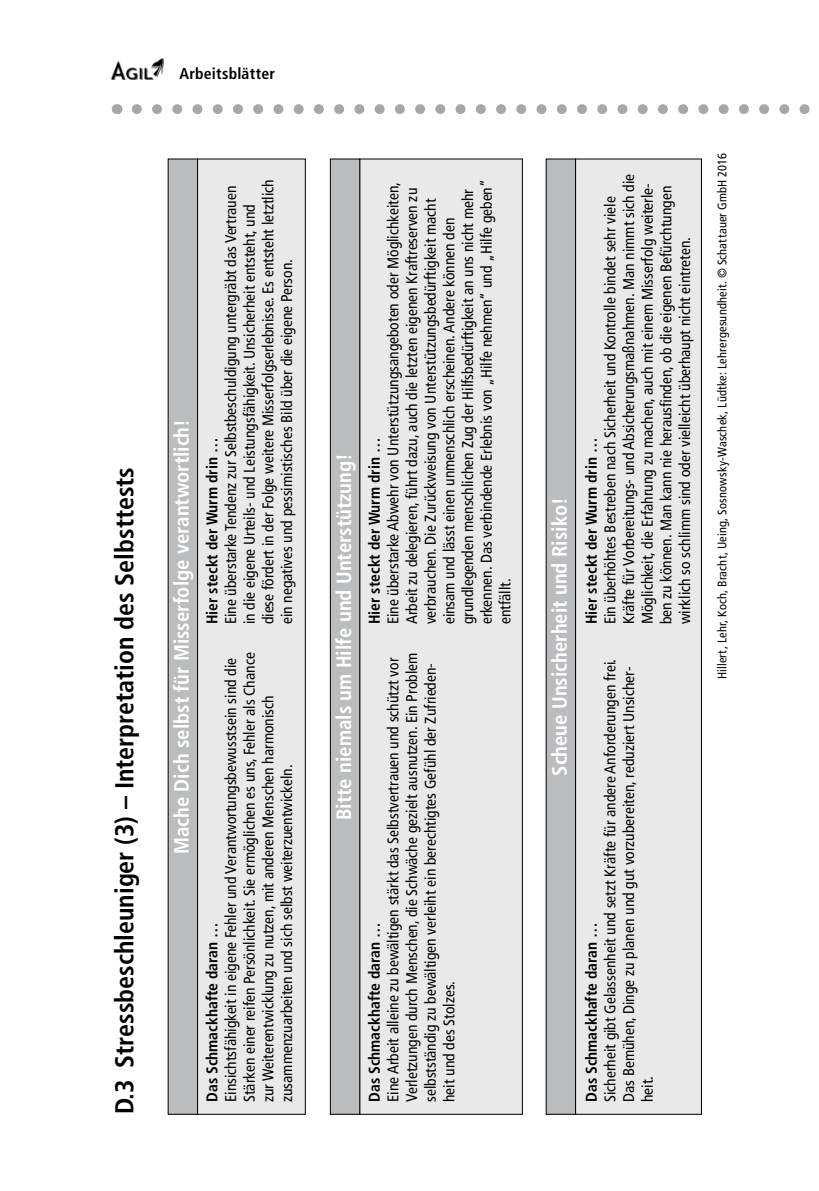
<style>
.page{position:relative;width:819px;height:1191px;background:#fff}
.page>*{position:absolute;margin:0;border:0;box-sizing:border-box;transform-origin:0 0}
.t1{font:700 condensed 25.9px "Frutiger LT Pro";color:#000}
.t2{font:700 condensed 20.65px "Frutiger LT Pro";color:#fff}
.t3{font:700 condensed 15.75px "Frutiger LT Pro";letter-spacing:.01em;color:#000}
.t4{font:condensed 15.58px/18.7px "Frutiger LT Pro";color:#000}
.t5{font:700 condensed 15.58px "Frutiger LT Pro";color:#000}
.t6{font:condensed 12.42px "Frutiger LT Pro";letter-spacing:.015em;color:#000}
</style>
<div class="page">
<img style="left:112px;top:59px;width:52px;height:20px">
<svg style="left:137px;top:104px;width:673px;height:10px"></svg>
<div style="left:197px;top:159px;width:108px;height:955px;background:#e9e9e9"></div>
<div style="left:197px;top:159px;width:109px;height:955px;border:1px solid #000"></div>
<div style="left:168px;top:159px;width:29px;height:955px;background:#bbbcbd"></div>
<div style="left:168px;top:159px;width:30px;height:955px;border:1px solid #000"></div>
<div style="left:360px;top:159px;width:162px;height:955px;background:#e9e9e9"></div>
<div style="left:359px;top:159px;width:164px;height:955px;border:1px solid #000"></div>
<div style="left:330px;top:159px;width:30px;height:955px;background:#bbbcbd"></div>
<div style="left:330px;top:159px;width:30px;height:955px;border:1px solid #000"></div>
<div style="left:575px;top:159px;width:126px;height:955px;background:#e9e9e9"></div>
<div style="left:546px;top:159px;width:29px;height:955px;background:#bbbcbd"></div>
<div style="left:545px;top:159px;width:31px;height:955px;border:1px solid #000"></div>
<p class="t3" style="left:179px;top:65px;width:97px">Arbeitsblätter</p>
<h1 class="t1" style="left:109px;top:1114px;width:649px;rotate:-90deg">D.3 Stressbeschleuniger (3) – Interpretation des Selbsttests</h1>
<h2 class="t2" style="left:169px;top:854px;width:436px;rotate:-90deg">Mache Dich selbst für Misserfolge verantwortlich!</h2>
<p class="t4" style="left:221px;top:624px;width:447px;rotate:-90deg">Eine überstarke Tendenz zur Selbstbeschuldigung untergräbt das Vertrauen in die eigene Urteils- und Leistungsfähigkeit. Unsicherheit entsteht, und diese fördert in der Folge weitere Misserfolgserlebnisse. Es entsteht letztlich ein negatives und pessimistisches Bild über die eigene Person.</p>
<p class="t5" style="left:203px;top:624px;width:188px;rotate:-90deg">Hier steckt der Wurm drin …</p>
<p class="t4" style="left:221px;top:1102px;width:451px;rotate:-90deg">Einsichtsfähigkeit in eigene Fehler und Verantwortungsbewusstsein sind die Stärken einer reifen Persönlichkeit. Sie ermöglichen es uns, Fehler als Chance zur Weiterentwicklung zu nutzen, mit anderen Menschen harmonisch zusammenzuarbeiten und sich selbst weiterzuentwickeln.</p>
<p class="t5" style="left:203px;top:1102px;width:181px;rotate:-90deg">Das Schmackhafte daran …</p>
<h2 class="t2" style="left:331px;top:820px;width:368px;rotate:-90deg">Bitte niemals um Hilfe und Unterstützung!</h2>
<p class="t4" style="left:384px;top:624px;width:446px;rotate:-90deg">Eine überstarke Abwehr von Unterstützungsangeboten oder Möglichkeiten, Arbeit zu delegieren, führt dazu, auch die letzten eigenen Kraftreserven zu verbrauchen. Die Zurückweisung von Unterstützungsbedürftigkeit macht einsam und lässt einen unmenschlich erscheinen. Andere können den grundlegenden menschlichen Zug der Hilfsbedürftigkeit an uns nicht mehr erkennen. Das verbindende Erlebnis von „Hilfe nehmen“ und „Hilfe geben“ entfällt.</p>
<p class="t5" style="left:365px;top:624px;width:188px;rotate:-90deg">Hier steckt der Wurm drin …</p>
<p class="t4" style="left:384px;top:1102px;width:451px;rotate:-90deg">Eine Arbeit alleine zu bewältigen stärkt das Selbstvertrauen und schützt vor Verletzungen durch Menschen, die Schwäche gezielt ausnutzen. Ein Problem selbstständig zu bewältigen verleiht ein berechtigtes Gefühl der Zufrieden&shy;heit und des Stolzes.</p>
<p class="t5" style="left:365px;top:1102px;width:181px;rotate:-90deg">Das Schmackhafte daran …</p>
<h2 class="t2" style="left:547px;top:776px;width:280px;rotate:-90deg">Scheue Unsicherheit und Risiko!</h2>
<p class="t4" style="left:601px;top:624px;width:452px;rotate:-90deg">Ein überhöhtes Bestreben nach Sicherheit und Kontrolle bindet sehr viele Kräfte für Vorbereitungs- und Absicherungsmaßnahmen. Man nimmt sich die Möglichkeit, die Erfahrung zu machen, auch mit einem Misserfolg weiterle&shy;ben zu können. Man kann nie herausfinden, ob die eigenen Befürchtungen wirklich so schlimm sind oder vielleicht überhaupt nicht eintreten.</p>
<p class="t5" style="left:582px;top:624px;width:188px;rotate:-90deg">Hier steckt der Wurm drin …</p>
<p class="t4" style="left:601px;top:1102px;width:444px;rotate:-90deg">Sicherheit gibt Gelassenheit und setzt Kräfte für andere Anforderungen frei.<br>Das Bemühen, Dinge zu planen und gut vorzubereiten, reduziert Unsicher&shy;heit.</p>
<p class="t5" style="left:582px;top:1102px;width:181px;rotate:-90deg">Das Schmackhafte daran …</p>
<p class="t6" style="left:715px;top:679px;width:528px;rotate:-90deg">Hillert, Lehr, Koch, Bracht, Ueing, Sosnowsky-Waschek, Lüdtke: Lehrergesundheit. © Schattauer GmbH 2016</p>
</div>
